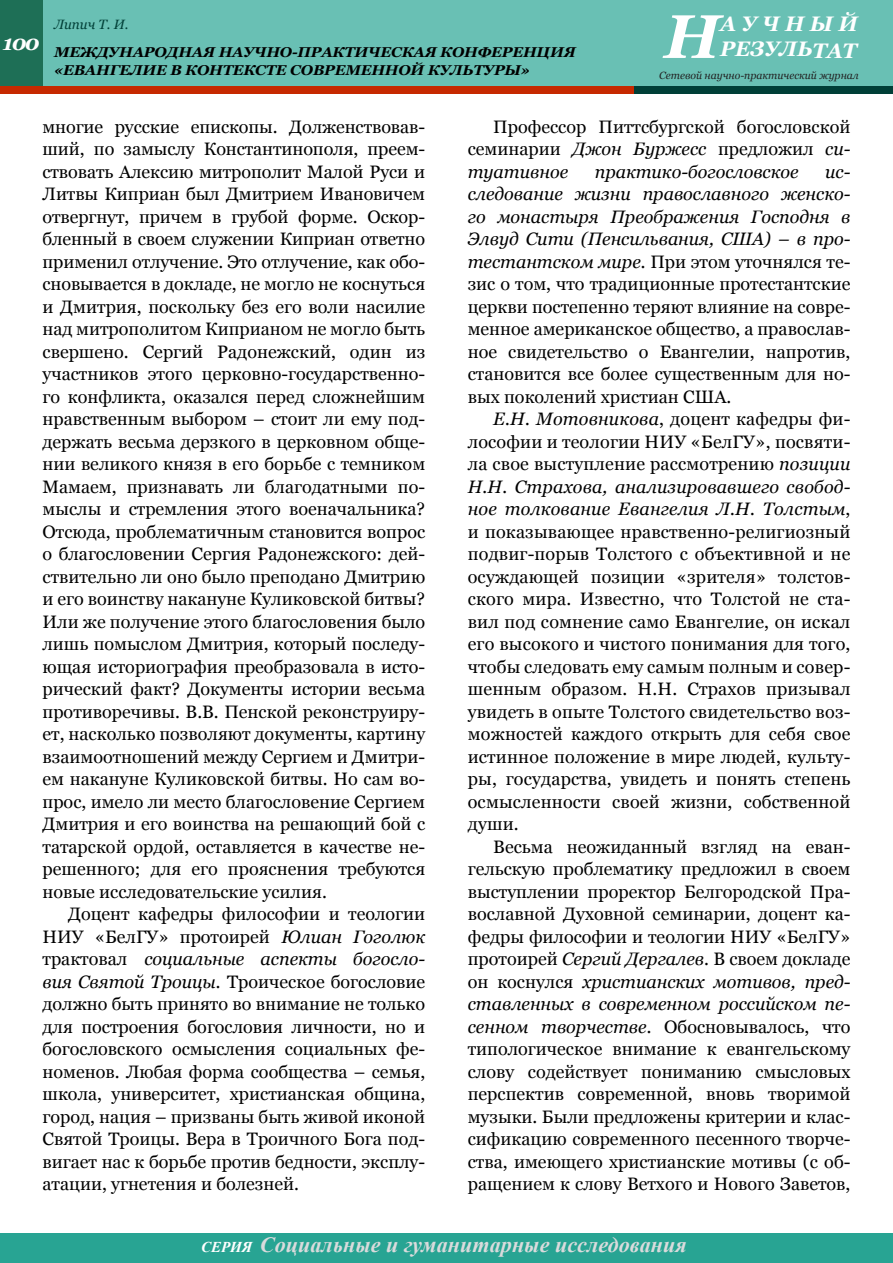
<style>
.page{position:relative;width:893px;height:1263px;background:#fff}
.page>*{position:absolute;margin:0;border:0;box-sizing:border-box;transform-origin:0 0}
.t1{font:italic 700 61.5px "Georgia";color:#fff}
.t2{font:italic 700 21.75px "Times New Roman";color:#dadbdc}
.t3{font:italic 700 21px/25.2px "Georgia";color:#fff}
.t4{font:18px/22.5px "Georgia";color:#000;text-align:justify}
.t5{font:italic 18px "Georgia";color:#000}
.t6{font:italic 700 14.25px/18px "Georgia";letter-spacing:-.01em;color:#000;text-align:center;scale:1.05 1}
.t7{font:italic 13.5px "Georgia";color:#003f37}
.t8{font:italic 10.5px "Georgia";color:#222}
.s1{font-style:italic}
.s2{font-size:15px;color:#fff}
</style>
<div class="page">
<div style="left:0;top:0;width:893px;height:94px;background:#69c0b4"></div>
<div style="left:0;top:0;width:43px;height:90px;background:#1e6f56"></div>
<div style="left:0;top:86px;width:655px;height:8px;background:#c62900"></div>
<div style="left:634px;top:86px;width:259px;height:8px;background:#003f37"></div>
<div style="left:0;top:1233px;width:893px;height:30px;background:#28a493"></div>
<p class="t3" style="left:720px;top:11px;width:139px">АУЧНЫЙ<br>РЕЗУЛЬТАТ</p>
<p class="t8" style="left:659px;top:68px;width:201px">Сетевой научно-практический журнал</p>
<p class="t7" style="left:54px;top:15px;width:76px">Липич Т. И.</p>
<h1 class="t1" style="left:664px;top:-3px;width:58px">Н</h1>
<p class="t6" style="left:3px;top:43px;width:547px"><sup>100</sup> МЕЖДУНАРОДНАЯ НАУЧНО-ПРАКТИЧЕСКАЯ КОНФЕРЕНЦИЯ «ЕВАНГЕЛИЕ В КОНТЕКСТЕ СОВРЕМЕННОЙ КУЛЬТУРЫ»</p>
<p class="t4" style="left:43px;top:116px;width:384px">многие русские епископы. Долженствовав&shy;ший, по замыслу Константинополя, преем&shy;ствовать Алексию митрополит Малой Руси и Литвы Киприан был Дмитрием Ивановичем отвергнут, причем в грубой форме. Оскор&shy;бленный в своем служении Киприан ответно применил отлучение. Это отлучение, как обо&shy;сновывается в докладе, не могло не коснуться и Дмитрия, поскольку без его воли насилие над митрополитом Киприаном не могло быть свершено. Сергий Радонежский, один из участников этого церковно-государственно&shy;го конфликта, оказался перед сложнейшим нравственным выбором – стоит ли ему под&shy;держать весьма дерзкого в церковном обще&shy;нии великого князя в его борьбе с темником Мамаем, признавать ли благодатными по&shy;мыслы и стремления этого военачальника?<br>Отсюда, проблематичным становится вопрос о благословении Сергия Радонежского: дей&shy;ствительно ли оно было преподано Дмитрию и его воинству накануне Куликовской битвы?<br>Или же получение этого благословения было лишь помыслом Дмитрия, который последу&shy;ющая историография преобразовала в исто&shy;рический факт? Документы истории весьма противоречивы. В.В. Пенской реконструиру&shy;ет, насколько позволяют документы, картину взаимоотношений между Сергием и Дмитри&shy;ем накануне Куликовской битвы. Но сам во&shy;прос, имело ли место благословение Сергием Дмитрия и его воинства на решающий бой с татарской ордой, оставляется в качестве не&shy;решенного; для его прояснения требуются новые исследовательские усилия.</p>
<p class="t4" style="left:43px;top:903px;width:384px;text-indent:26px">Доцент кафедры философии и теологии НИУ «БелГУ» протоирей <span class="s1">Юлиан Гоголюк </span>трактовал <span class="s1">социальные аспекты богосло&shy;вия Святой Троицы.</span> Троическое богословие должно быть принято во внимание не только для построения богословия личности, но и богословского осмысления социальных фе&shy;номенов. Любая форма сообщества – семья, школа, университет, христианская община, город, нация – призваны быть живой иконой Святой Троицы. Вера в Троичного Бога под&shy;вигает нас к борьбе против бедности, эксплу&shy;атации, угнетения и болезней.</p>
<p class="t4" style="left:468px;top:116px;width:384px;text-indent:26px">Профессор Питтсбургской богословской семинарии <span class="s1">Джон Буржесс</span> предложил <span class="s1">си&shy;туативное</span></p>
<p class="t5" style="left:595px;top:160px;width:205px">практико-богословское</p>
<p class="t4" style="left:468px;top:161px;width:384px;text-indent:357px"><span class="s1">ис&shy;следование жизни православного женско&shy;го монастыря Преображения Господня в Элвуд Сити (Пенсильвания, США) – в про&shy;тестантском мире.</span> При этом уточнялся те&shy;зис о том, что традиционные протестантские церкви постепенно теряют влияние на совре&shy;менное американское общество, а православ&shy;ное свидетельство о Евангелии, напротив, становится все более существенным для но&shy;вых поколений христиан США.</p>
<p class="t4" style="left:468px;top:408px;width:384px;text-indent:26px"><span class="s1">Е.Н. Мотовникова</span>, доцент кафедры фи&shy;лософии и теологии НИУ «БелГУ», посвяти&shy;ла свое выступление рассмотрению <span class="s1">позиции Н.Н. Страхова, анализировавшего свобод&shy;ное толкование Евангелия Л.Н. Толстым</span>, и показывающее нравственно-религиозный подвиг-порыв Толстого с объективной и не осуждающей позиции «зрителя» толстов&shy;ского мира. Известно, что Толстой не ста&shy;вил под сомнение само Евангелие, он искал его высокого и чистого понимания для того, чтобы следовать ему самым полным и совер&shy;шенным образом. Н.Н. Страхов призывал увидеть в опыте Толстого свидетельство воз&shy;можностей каждого открыть для себя свое истинное положение в мире людей, культу&shy;ры, государства, увидеть и понять степень осмысленности своей жизни, собственной души.</p>
<p class="t4" style="left:468px;top:836px;width:384px;text-indent:26px">Весьма неожиданный взгляд на еван&shy;гельскую проблематику предложил в своем выступлении проректор Белгородской Пра&shy;вославной Духовной семинарии, доцент ка&shy;федры философии и теологии НИУ «БелГУ» протоирей <span class="s1">Сергий Дергалев</span>. В своем докладе он коснулся <span class="s1">христианских мотивов, пред&shy;ставленных в современном российском пе&shy;сенном творчестве.</span> Обосновывалось, что типологическое внимание к евангельскому слову содействует пониманию смысловых перспектив современной, вновь творимой музыки. Были предложены критерии и клас&shy;сификацию современного песенного творче&shy;ства, имеющего христианские мотивы (с об&shy;ращением к слову Ветхого и Нового Заветов,</p>
<p class="t2" style="left:201px;top:1229px;width:487px"><span class="s2">СЕРИЯ</span> Социальные и гуманитарные исследования</p>
</div>
